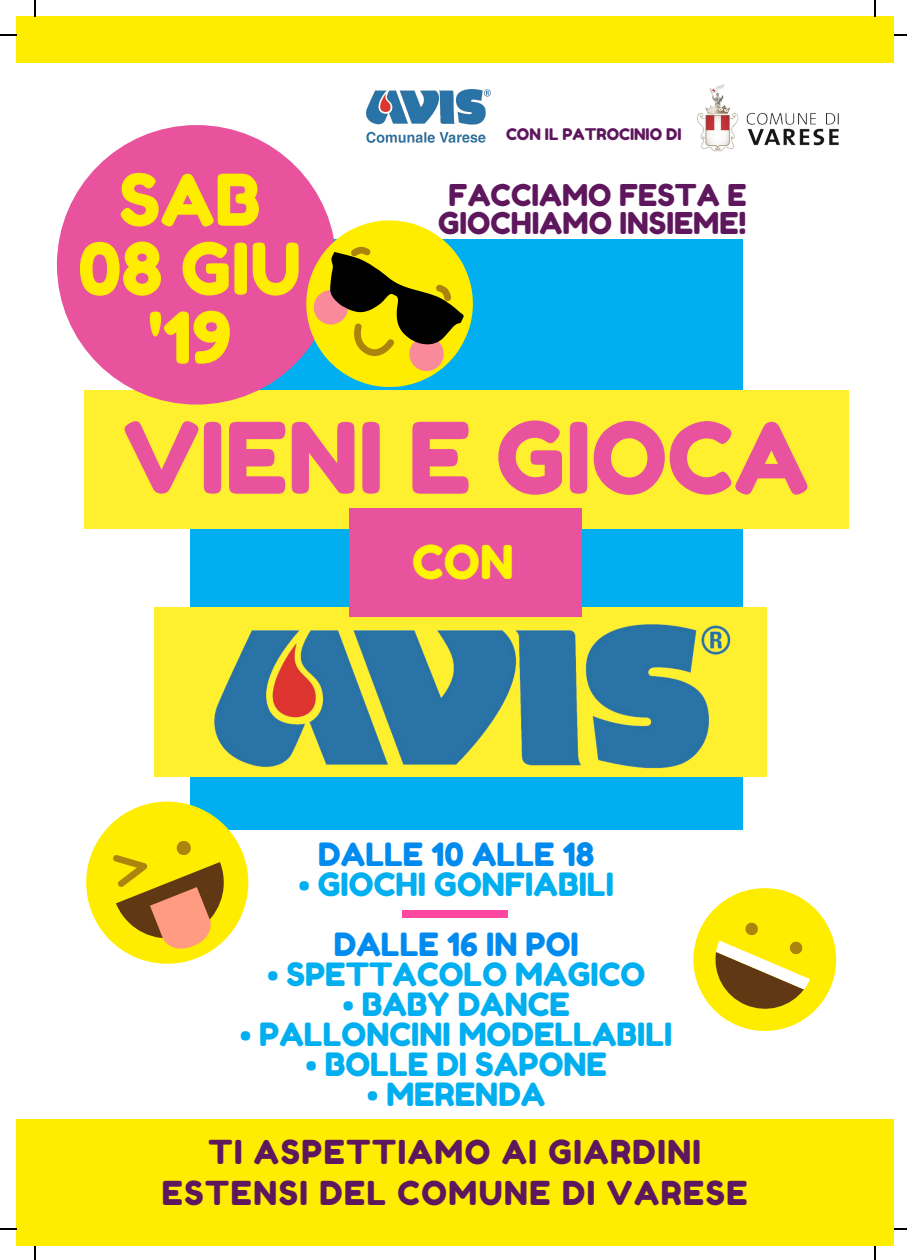
<style>
.page{position:relative;width:907px;height:1260px;background:#fff}
.page>*{position:absolute;margin:0;border:0;box-sizing:border-box;transform-origin:0 0}
.t1{font:98px "Fredoka One";color:#e9539d}
.t2{font:71px/68.8px "Fredoka One";color:#ffed00;text-align:center}
.t3{font:46.6px "Fredoka One";color:#fff500}
.t4{font:33px/40.6px "Fredoka One";letter-spacing:.045em;color:#5e175c;text-align:center}
.t5{font:32px "Fredoka One";color:#01aeef}
.t6{font:32px "Fredoka One";color:#018bef}
.t7{font:30px/28.2px "Fredoka One";color:#5e175c;text-align:center}
.t8{font:16px "Fredoka One";color:#5e175c}
</style>
<div class="page">
<div style="left:190px;top:239px;width:552px;height:590px;background:#01aeef"></div>
<div style="left:84px;top:390px;width:764px;height:138px;background:#fff02f"></div>
<div style="left:17px;top:1118px;width:876px;height:127px;background:#ffed00"></div>
<img style="left:366px;top:89px;width:125px;height:54px">
<div style="left:57px;top:125px;width:279px;height:279px;background:#e9539d;border-radius:50%"></div>
<svg style="left:278px;top:192px;width:195px;height:196px"></svg>
<svg style="left:308px;top:242px;width:158px;height:135px;background:#a89e21"></svg>
<svg style="left:86px;top:801px;width:186px;height:163px"></svg>
<svg style="left:693px;top:888px;width:144px;height:143px"></svg>
<div style="left:17px;top:17px;width:876px;height:46px;background:#ffed00"></div>
<div style="left:402px;top:910px;width:105px;height:7px;background:#ff47a2"></div>
<div style="left:154px;top:607px;width:613px;height:170px;background:#fff02f"></div>
<img style="left:697px;top:84px;width:142px;height:68px">
<div style="left:349px;top:508px;width:233px;height:108px;background:#e9539d"></div>
<img style="left:214px;top:616px;width:517px;height:153px">
<svg style="left:35px;top:0;width:1px;height:17px"></svg>
<svg style="left:0;top:35px;width:17px;height:1px"></svg>
<svg style="left:874px;top:0;width:1px;height:17px"></svg>
<svg style="left:893px;top:35px;width:14px;height:1px"></svg>
<svg style="left:35px;top:1245px;width:1px;height:14px"></svg>
<svg style="left:874px;top:1245px;width:1px;height:14px"></svg>
<h2 class="t2" style="left:78px;top:165px;width:225px">SAB<br>08 GIU '19</h2>
<p class="t8" style="left:506px;top:125px;width:177px">CON IL PATROCINIO DI</p>
<p class="t7" style="left:438px;top:180px;width:310px">FACCIAMO FESTA E<br>GIOCHIAMO INSIEME!</p>
<h1 class="t1" style="left:123px;top:398px;width:687px">VIENI E GIOCA</h1>
<h3 class="t3" style="left:412px;top:533px;width:103px">CON</h3>
<p class="t6" style="left:318px;top:834px;width:277px">DALLE 10 ALLE 18</p>
<p class="t5" style="left:299px;top:864px;width:317px">• GIOCHI GONFIABILI</p>
<p class="t6" style="left:334px;top:924px;width:246px">DALLE 16 IN POI</p>
<p class="t5" style="left:267px;top:954px;width:379px">• SPETTACOLO MAGICO</p>
<p class="t5" style="left:343px;top:984px;width:229px">• BABY DANCE</p>
<p class="t5" style="left:240px;top:1014px;width:434px">• PALLONCINI MODELLABILI</p>
<p class="t5" style="left:306px;top:1044px;width:303px">• BOLLE DI SAPONE</p>
<p class="t5" style="left:367px;top:1074px;width:180px">• MERENDA</p>
<p class="t4" style="left:162px;top:1131px;width:587px">TI ASPETTIAMO AI GIARDINI<br>ESTENSI DEL COMUNE DI VARESE</p>
</div>
